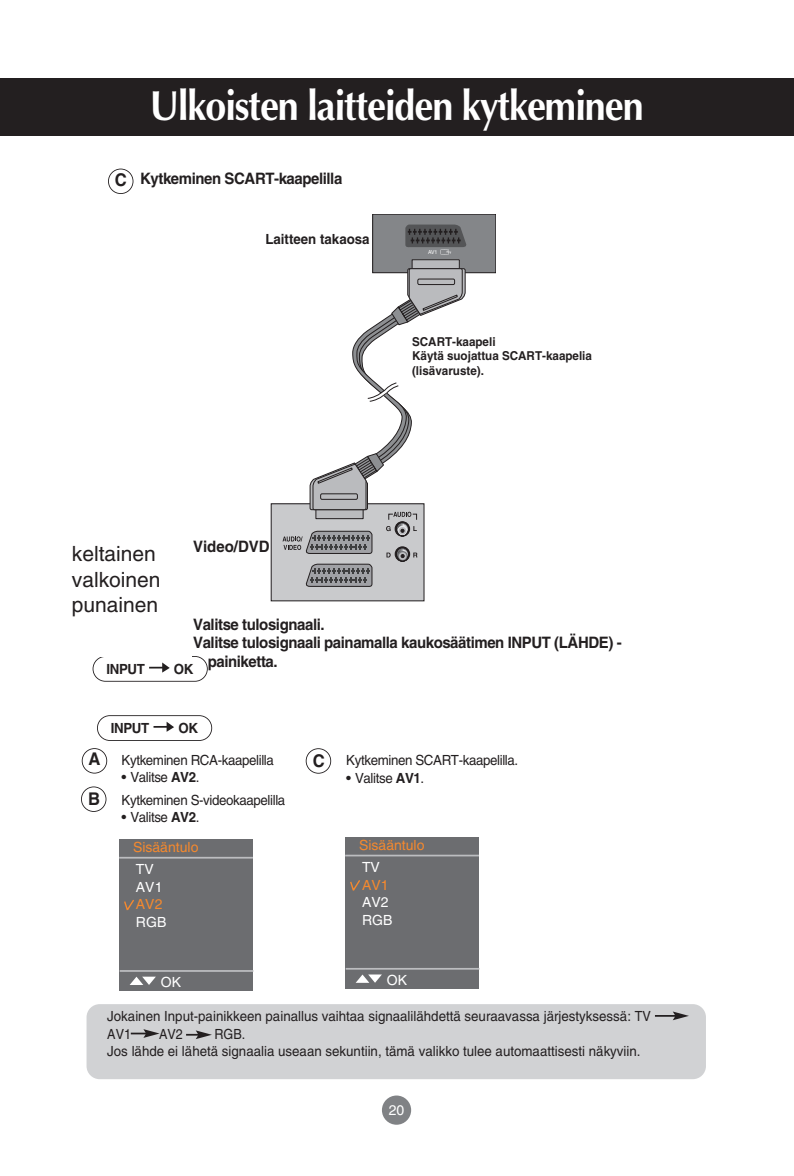
<style>
.page{position:relative;width:794px;height:1176px;background:#fff}
.page>*{position:absolute;margin:0;border:0;box-sizing:border-box;transform-origin:0 0}
.t1{font:700 42px "Optima";letter-spacing:-.03em;color:#fff;scale:.9 1}
.t2{font:21px/25.2px "Helvetica";color:#231f20}
.t3{font:700 17.5px "Helvetica";color:#231f20;scale:.95 1}
.t4{font:700 15.75px "Helvetica";letter-spacing:-.03em;color:#231f20;scale:.95 1}
.t5{font:700 15.75px "Helvetica";color:#231f20;scale:.95 1}
.t6{font:14px/17.5px "Helvetica";color:#231f20;scale:.9 1}
.t7{font:14px/17.5px "Helvetica";color:#231f20;scale:.95 1}
.t8{font:14px/22.4px "Helvetica";letter-spacing:-.03em;color:#231f20}
.t9{font:14px "Helvetica";letter-spacing:-.03em;color:#231f20;scale:.95 1}
.t10{font:700 14px "Helvetica";color:#231f20;scale:.95 1}
.t11{font:14px "Helvetica";color:#f5892e}
.t12{font:14px/17.5px "Helvetica";color:#fff}
.t13{font:700 12.25px/14.7px "Helvetica";color:#231f20;scale:.95 1}
.t14{font:5.6px "Helvetica";color:#fff;scale:.93 1}
.s1{font-size:17.5px}
.s2{font-weight:700}
</style>
<div class="page">
<div style="left:382px;top:1095px;width:29px;height:30px;background:#808285;border-radius:50%"></div>
<div style="left:0;top:78px;width:793px;height:58px;background:#231f20"></div>
<div style="left:372px;top:214px;width:123px;height:59px;background:#848689"></div>
<div style="left:372px;top:214px;width:123px;height:59px;border:1px solid #231f20"></div>
<div style="left:271px;top:504px;width:153px;height:97px;background:#c9cacc"></div>
<div style="left:270px;top:503px;width:154px;height:98px;border:1px solid #231f20"></div>
<div style="left:412px;top:260px;width:47px;height:12px;background:#b8b9bc"></div>
<div style="left:411px;top:259px;width:48px;height:13px;border:1px solid #231f20"></div>
<svg style="left:282px;top:268px;width:183px;height:319px"></svg>
<svg style="left:405px;top:225px;width:62px;height:30px"></svg>
<div style="left:108px;top:169px;width:25px;height:25px;border:2px solid #231f20;border-radius:50%"></div>
<div style="left:92px;top:656px;width:116px;height:26px;border:2px solid #231f20;border-radius:13px"></div>
<svg style="left:149px;top:662px;width:21px;height:11px"></svg>
<div style="left:97px;top:715px;width:115px;height:26px;border:2px solid #231f20;border-radius:13px"></div>
<svg style="left:153px;top:722px;width:21px;height:10px"></svg>
<div style="left:82px;top:748px;width:25px;height:25px;border:2px solid #231f20;border-radius:50%"></div>
<div style="left:81px;top:786px;width:25px;height:26px;border:2px solid #231f20;border-radius:50%"></div>
<div style="left:345px;top:837px;width:134px;height:151px;background:#6c6d70"></div>
<svg style="left:355px;top:974px;width:27px;height:9px"></svg>
<hr style="left:345px;top:855px;width:133px;height:1px;background:#bcbdc0">
<hr style="left:345px;top:968px;width:134px;height:2px;background:#bcbdc0">
<svg style="left:350px;top:880px;width:10px;height:11px"></svg>
<div style="left:119px;top:839px;width:134px;height:151px;background:#6c6d70"></div>
<svg style="left:129px;top:977px;width:27px;height:8px"></svg>
<hr style="left:119px;top:857px;width:134px;height:1px;background:#bcbdc0">
<hr style="left:120px;top:970px;width:133px;height:2px;background:#bcbdc0">
<svg style="left:124px;top:899px;width:10px;height:12px"></svg>
<div style="left:305px;top:748px;width:26px;height:26px;border:2px solid #231f20;border-radius:50%"></div>
<div style="left:86px;top:1004px;width:619px;height:75px;background:#d1d2d4;border-radius:13px"></div>
<svg style="left:131px;top:1029px;width:28px;height:9px"></svg>
<svg style="left:186px;top:1030px;width:26px;height:9px"></svg>
<hr style="left:654px;top:1015px;width:21px;height:2px;background:#231f20">
<svg style="left:672px;top:1011px;width:16px;height:9px"></svg>
<div style="left:70px;top:544px;width:121px;height:113px;background:#fff"></div>
<h1 class="t1" style="left:150px;top:89px;width:550px">Ulkoisten laitteiden kytkeminen</h1>
<p class="t4" style="left:115px;top:173px;width:241px"><span class="s1">C</span> Kytkeminen SCART-kaapelilla</p>
<p class="t10" style="left:265px;top:234px;width:111px">Laitteen takaosa</p>
<p class="t14" style="left:428px;top:250px;width:12px">AV1</p>
<p class="t13" style="left:412px;top:335px;width:191px">SCART-kaapeli<br>Käytä suojattua SCART-kaapelia (lisävaruste).</p>
<h2 class="t2" style="left:72px;top:543px;width:90px">keltainen valkoinen punainen</h2>
<p class="t5" style="left:193px;top:541px;width:82px">Video/DVD</p>
<p class="t4" style="left:193px;top:618px;width:140px">Valitse tulosignaali.</p>
<p class="t4" style="left:193px;top:637px;width:452px">Valitse tulosignaali painamalla kaukosäätimen INPUT (LÄHDE) -</p>
<p class="t4" style="left:208px;top:656px;width:75px">painiketta.</p>
<p class="t10" style="left:106px;top:664px;width:42px">INPUT</p>
<p class="t10" style="left:174px;top:664px;width:22px">OK</p>
<p class="t3" style="left:89px;top:753px;width:14px">A</p>
<p class="t3" style="left:88px;top:792px;width:14px">B</p>
<p class="t10" style="left:111px;top:723px;width:42px">INPUT</p>
<p class="t10" style="left:178px;top:723px;width:22px">OK</p>
<p class="t9" style="left:121px;top:755px;width:162px">Kytkeminen RCA-kaapelilla</p>
<p class="t8" style="left:121px;top:768px;width:165px">• Valitse <span class="s2">AV2</span>.<br>Kytkeminen S-videokaapelilla</p>
<p class="t8" style="left:121px;top:808px;width:79px">• Valitse <span class="s2">AV2</span>.</p>
<p class="t11" style="left:133px;top:842px;width:67px">Sisääntulo</p>
<p class="t12" style="left:136px;top:862px;width:28px">TV<br>AV1</p>
<p class="t11" style="left:136px;top:899px;width:28px">AV2</p>
<p class="t12" style="left:136px;top:914px;width:32px">RGB</p>
<p class="t12" style="left:161px;top:975px;width:22px">OK</p>
<p class="t3" style="left:313px;top:754px;width:14px">C</p>
<p class="t9" style="left:346px;top:755px;width:182px">Kytkeminen SCART-kaapelilla.</p>
<p class="t8" style="left:346px;top:768px;width:79px">• Valitse <span class="s2">AV1</span>.</p>
<p class="t11" style="left:359px;top:839px;width:67px">Sisääntulo</p>
<p class="t12" style="left:362px;top:860px;width:19px">TV</p>
<p class="t11" style="left:362px;top:880px;width:28px">AV1</p>
<p class="t12" style="left:362px;top:895px;width:32px">AV2<br>RGB</p>
<p class="t12" style="left:386px;top:973px;width:22px">OK</p>
<p class="t7" style="left:107px;top:1009px;width:573px">Jokainen Input-painikkeen painallus vaihtaa signaalilähdettä seuraavassa järjestyksessä: TV<br>AV1</p>
<p class="t6" style="left:107px;top:1026px;width:594px;text-indent:107px">RGB.<br>Jos lähde ei lähetä signaalia useaan sekuntiin, tämä valikko tulee automaattisesti näkyviin.</p>
<p class="t6" style="left:159px;top:1026px;width:28px">AV2</p>
<p class="t12" style="left:388px;top:1103px;width:17px">20</p>
</div>
